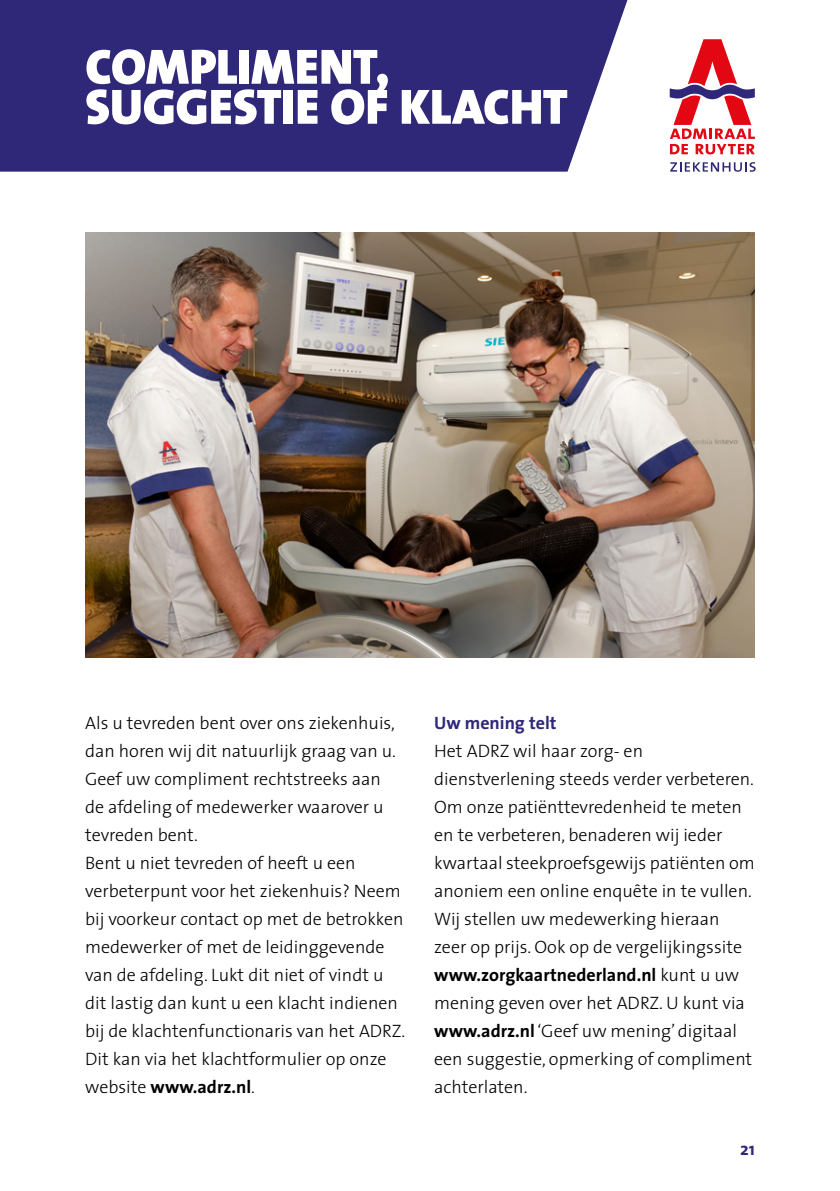
<style>
.page{position:relative;width:840px;height:1191px;background:#fff}
.page>*{position:absolute;margin:0;border:0;box-sizing:border-box;transform-origin:0 0}
.t1{font:900 50px "The Sans";letter-spacing:-.01em;color:#fff}
.t2{font:300 18px/28px "The Sans";color:#000}
.t3{font:700 18px "The Sans";color:#2f2777}
.s1{font-weight:700}
</style>
<div class="page">
<svg style="left:669px;top:39px;width:85px;height:115px"></svg>
<svg style="left:670px;top:162px;width:85px;height:10px"></svg>
<div style="left:0;top:0;width:627px;height:172px;background:#2f2777"></div>
<img style="left:85px;top:232px;width:669px;height:426px">
<p class="t1" style="left:85px;top:24px;width:306px">COMPLIMENT,</p>
<p class="t1" style="left:85px;top:64px;width:484px">SUGGESTIE OF KLACHT</p>
<p class="t2" style="left:85px;top:708px;width:312px">Als u tevreden bent over ons ziekenhuis, dan horen wij dit natuurlijk graag van u.<br>Geef uw compliment rechtstreeks aan de afdeling of medewerker waarover u tevreden bent.</p>
<p class="t2" style="left:85px;top:848px;width:321px">Bent u niet tevreden of heeft u een verbeterpunt voor het ziekenhuis? Neem bij voorkeur contact op met de betrokken medewerker of met de leidinggevende van de afdeling. Lukt dit niet of vindt u dit lastig dan kunt u een klacht indienen bij de klachtenfunctionaris van het ADRZ.<br>Dit kan via het klachtformulier op onze website <span class="s1">www.adrz.nl</span>.</p>
<p class="t3" style="left:434px;top:708px;width:124px">Uw mening telt</p>
<p class="t2" style="left:434px;top:736px;width:322px">Het ADRZ wil haar zorg- en dienstverlening steeds verder verbeteren.<br>Om onze patiënttevredenheid te meten en te verbeteren, benaderen wij ieder kwartaal steekproefsgewijs patiënten om anoniem een online enquête in te vullen.<br>Wij stellen uw medewerking hieraan zeer op prijs. Ook op de vergelijkingssite <span class="s1">www.zorgkaartnederland.nl</span> kunt u uw mening geven over het ADRZ. U kunt via <span class="s1">www.adrz.nl</span> ‘Geef uw mening’ digitaal een suggestie, opmerking of compliment achterlaten.</p>
<p class="t3" style="left:739px;top:1133px;width:16px">21</p>
</div>
